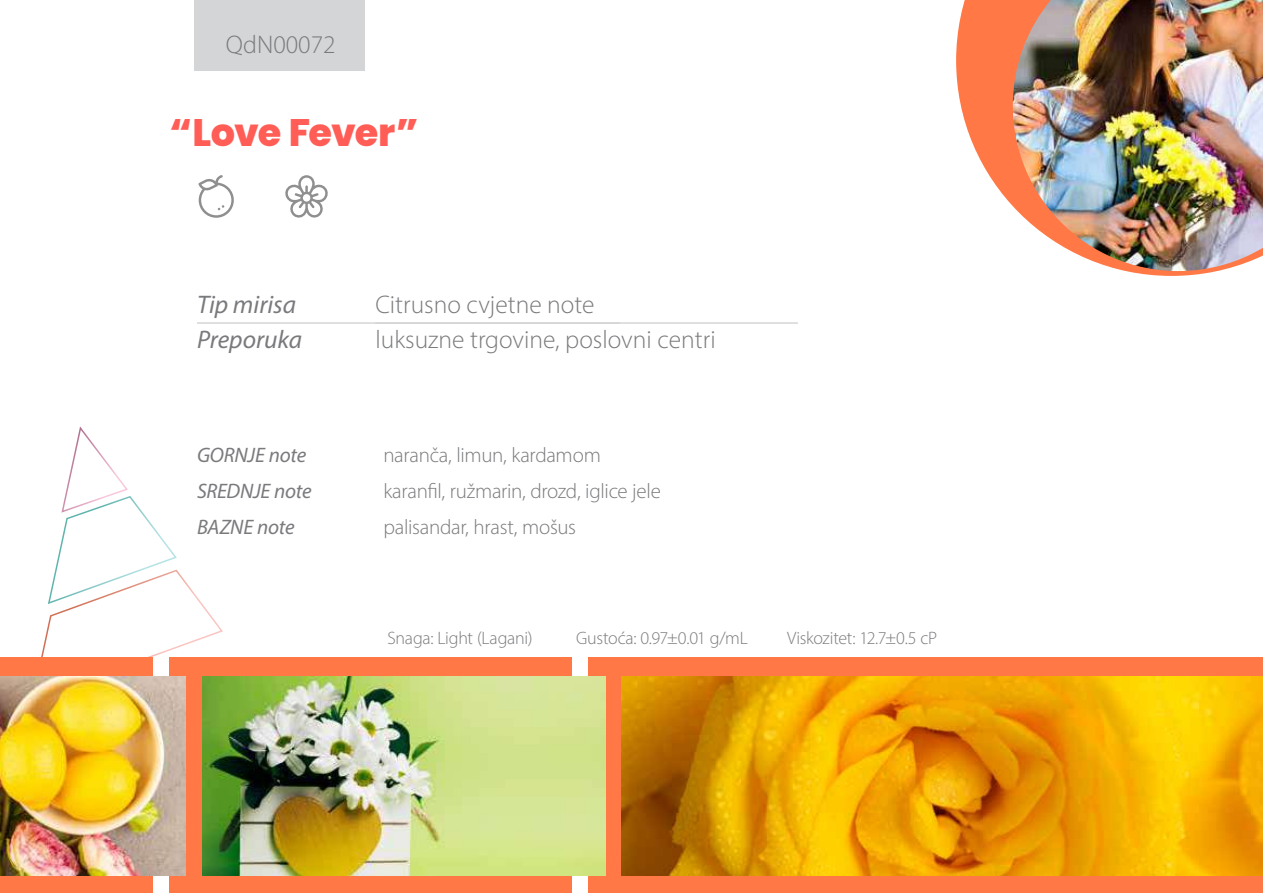
<style>
.page{position:relative;width:1263px;height:893px;background:#fff}
.page>*{position:absolute;margin:0;border:0;box-sizing:border-box;transform-origin:0 0}
.t1{font:800 38.25px "Poppins";letter-spacing:-.03em;color:#ff5d56}
.t2{font:300 25.5px/34.5px "Myriad Pro";color:#797a7d}
.t3{font:italic 25.5px/34.5px "Myriad Pro";color:#797a7d}
.t4{font:300 21px/36px "Myriad Pro";letter-spacing:-.015em;color:#797a7d}
.t5{font:italic 21px/36px "Myriad Pro";letter-spacing:-.015em;color:#797a7d}
.t6{font:300 18px "Myriad Pro";letter-spacing:-.015em;color:#797a7d}
</style>
<div class="page">
<svg style="left:956px;top:0;width:261px;height:276px;fill:#ff7845"></svg>
<svg style="left:31px;top:426px;width:193px;height:250px"></svg>
<div style="left:194px;top:0;width:170px;height:70px;background:#d3d5d6"></div>
<div style="left:0;top:658px;width:153px;height:235px;background:#ff7845"></div>
<div style="left:170px;top:658px;width:402px;height:235px;background:#ff7845"></div>
<div style="left:589px;top:658px;width:674px;height:235px;background:#ff7845"></div>
<img style="left:0;top:676px;width:186px;height:200px">
<img style="left:203px;top:676px;width:402px;height:200px">
<img style="left:622px;top:676px;width:641px;height:200px">
<hr style="left:197px;top:322px;width:423px;height:2px;background:#d3d5d6">
<hr style="left:375px;top:322px;width:423px;height:2px;background:#d3d5d6">
<img style="left:1013px;top:0;width:250px;height:271px">
<svg style="left:285px;top:175px;width:43px;height:43px"></svg>
<svg style="left:198px;top:175px;width:36px;height:43px"></svg>
<p class="t2" style="left:226px;top:27px;width:111px">QdN00072</p>
<h1 class="t1" style="left:170px;top:110px;width:250px">“Love Fever”</h1>
<p class="t3" style="left:197px;top:287px;width:107px">Tip mirisa<br>Preporuka</p>
<p class="t2" style="left:375px;top:287px;width:342px">Citrusno cvjetne note<br>luksuzne trgovine, poslovni centri</p>
<p class="t5" style="left:197px;top:437px;width:116px">GORNJE note<br>SREDNJE note<br>BAZNE note</p>
<p class="t4" style="left:383px;top:437px;width:279px">naranča, limun, kardamom karanfil, ružmarin, drozd, iglice jele palisandar, hrast, mošus</p>
<p class="t6" style="left:388px;top:627px;width:147px">Snaga: Light (Lagani)</p>
<p class="t6" style="left:576px;top:627px;width:173px">Gustoća: 0.97±0.01 g/mL</p>
<p class="t6" style="left:787px;top:627px;width:152px">Viskozitet: 12.7±0.5 cP</p>
</div>
